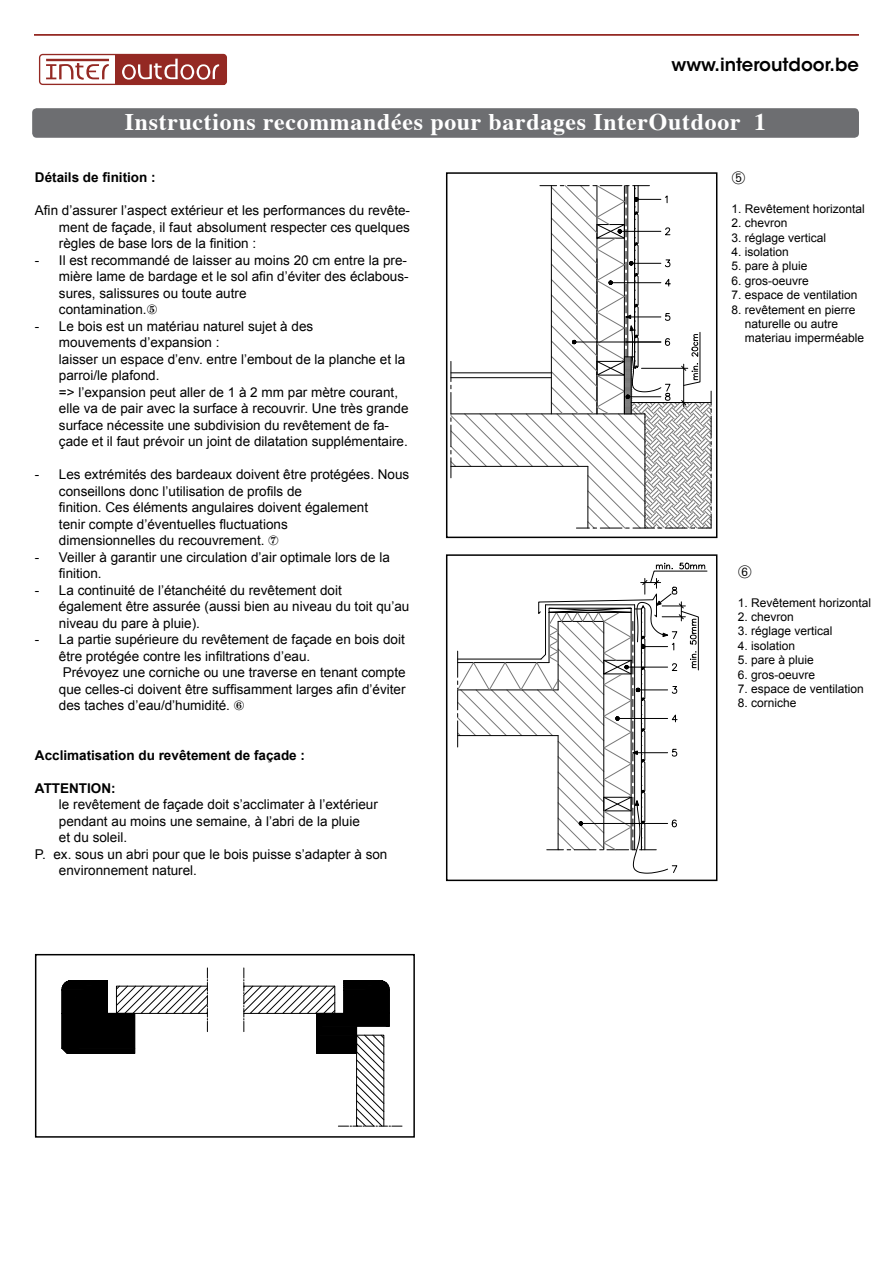
<style>
.page{position:relative;width:893px;height:1263px;background:#fff}
.page>*{position:absolute;margin:0;border:0;box-sizing:border-box;transform-origin:0 0}
.t1{font:700 23.85px "Times";letter-spacing:.03em;color:#fff}
.t2{font:600 18px "ITC Avant Garde Std";color:#000}
.t3{font:13.5px/16.5px "Arial";color:#000}
.t4{font:700 13.5px "Arial";color:#000}
.t5{font:12px/14.4px "Arial";color:#000}
</style>
<div class="page">
<div style="left:115px;top:55px;width:109px;height:30px;background:#942923"></div>
<div style="left:39px;top:54px;width:188px;height:31px;border:1px solid #942923;border-radius:3px"></div>
<svg style="left:46px;top:63px;width:63px;height:17px"></svg>
<hr style="left:46px;top:59px;width:63px;height:2px;background:#942923">
<svg style="left:122px;top:55px;width:104px;height:29px"></svg>
<hr style="left:34px;top:34px;width:825px;height:2px;background:#942923">
<svg style="left:61px;top:967px;width:342px;height:160px"></svg>
<div style="left:35px;top:954px;width:380px;height:184px;border:2px solid #000"></div>
<svg style="left:450px;top:185px;width:262px;height:344px"></svg>
<div style="left:446px;top:172px;width:271px;height:366px;border:2px solid #000"></div>
<svg style="left:457px;top:562px;width:251px;height:312px"></svg>
<div style="left:446px;top:554px;width:271px;height:327px;border:2px solid #000"></div>
<div style="left:32px;top:108px;width:827px;height:30px;background:#6d6e71;border-radius:5px"></div>
<h2 class="t2" style="left:671px;top:54px;width:189px">www.interoutdoor.be</h2>
<h1 class="t1" style="left:125px;top:100px;width:643px">Instructions recommandées pour bardages InterOutdoor 1</h1>
<p class="t4" style="left:35px;top:168px;width:122px">Détails de finition :</p>
<p class="t3" style="left:59px;top:202px;width:353px;text-align:justify;text-indent:-24px">Afin d’assurer l’aspect extérieur et les performances du revête&shy;ment de façade, il faut absolument respecter ces quelques règles de base lors de la finition :</p>
<p class="t3" style="left:59px;top:252px;width:351px;text-indent:-24px">- Il est recommandé de laisser au moins 20 cm entre la pre&shy;mière lame de bardage et le sol afin d’éviter des éclabous&shy;sures, salissures ou toute autre<br>contamination.⑤</p>
<p class="t3" style="left:59px;top:318px;width:351px;text-indent:-24px">- Le bois est un matériau naturel sujet à des<br>mouvements d’expansion :<br>laisser un espace d’env. entre l’embout de la planche et la parroi/le plafond.<br>=&gt; l’expansion peut aller de 1 à 2 mm par mètre courant, elle va de pair avec la surface à recouvrir. Une très grande surface nécessite une subdivision du revêtement de fa&shy;çade et il faut prévoir un joint de dilatation supplémentaire.</p>
<p class="t3" style="left:59px;top:466px;width:352px;text-indent:-24px">- Les extrémités des bardeaux doivent être protégées. Nous conseillons donc l’utilisation de profils de<br>finition. Ces éléments angulaires doivent également<br>tenir compte d’éventuelles fluctuations<br>dimensionnelles du recouvrement. ⑦</p>
<p class="t3" style="left:59px;top:549px;width:332px;text-indent:-24px">- Veiller à garantir une circulation d’air optimale lors de la finition.</p>
<p class="t3" style="left:59px;top:582px;width:352px;text-indent:-24px">- La continuité de l’étanchéité du revêtement doit<br>également être assurée (aussi bien au niveau du toit qu’au niveau du pare à pluie).</p>
<p class="t3" style="left:59px;top:631px;width:348px;text-indent:-24px">- La partie supérieure du revêtement de façade en bois doit être protégée contre les infiltrations d’eau.<br>Prévoyez une corniche ou une traverse en tenant compte que celles-ci doivent être suffisamment larges afin d’éviter des taches d’eau/d’humidité. ⑥</p>
<p class="t4" style="left:35px;top:746px;width:272px">Acclimatisation du revêtement de façade :</p>
<p class="t4" style="left:35px;top:779px;width:82px">ATTENTION:</p>
<p class="t3" style="left:59px;top:796px;width:320px">le revêtement de façade doit s’acclimater à l’extérieur</p>
<p class="t3" style="left:59px;top:813px;width:302px">pendant au moins une semaine, à l’abri de la pluie</p>
<p class="t3" style="left:59px;top:829px;width:70px">et du soleil.</p>
<p class="t3" style="left:35px;top:846px;width:354px">P. ex. sous un abri pour que le bois puisse s’adapter à son</p>
<p class="t3" style="left:59px;top:862px;width:140px">environnement naturel.</p>
<p class="t5" style="left:731px;top:201px;width:135px">1. Revêtement horizontal</p>
<p class="t5" style="left:731px;top:216px;width:58px">2. chevron</p>
<p class="t5" style="left:731px;top:230px;width:96px">3. réglage vertical</p>
<p class="t5" style="left:731px;top:245px;width:59px">4. isolation</p>
<p class="t5" style="left:731px;top:259px;width:78px">5. pare à pluie</p>
<p class="t5" style="left:731px;top:273px;width:79px">6. gros-oeuvre</p>
<p class="t5" style="left:731px;top:288px;width:128px">7. espace de ventilation</p>
<p class="t5" style="left:745px;top:302px;width:121px;text-indent:-13px">8. revêtement en pierre naturelle ou autre materiau imperméable</p>
<p class="t5" style="left:738px;top:595px;width:135px">1. Revêtement horizontal</p>
<p class="t5" style="left:738px;top:610px;width:58px">2. chevron</p>
<p class="t5" style="left:738px;top:624px;width:96px">3. réglage vertical</p>
<p class="t5" style="left:738px;top:638px;width:59px">4. isolation</p>
<p class="t5" style="left:738px;top:653px;width:78px">5. pare à pluie</p>
<p class="t5" style="left:738px;top:667px;width:79px">6. gros-oeuvre</p>
<p class="t5" style="left:738px;top:682px;width:128px">7. espace de ventilation</p>
<p class="t5" style="left:738px;top:696px;width:60px">8. corniche</p>
</div>
